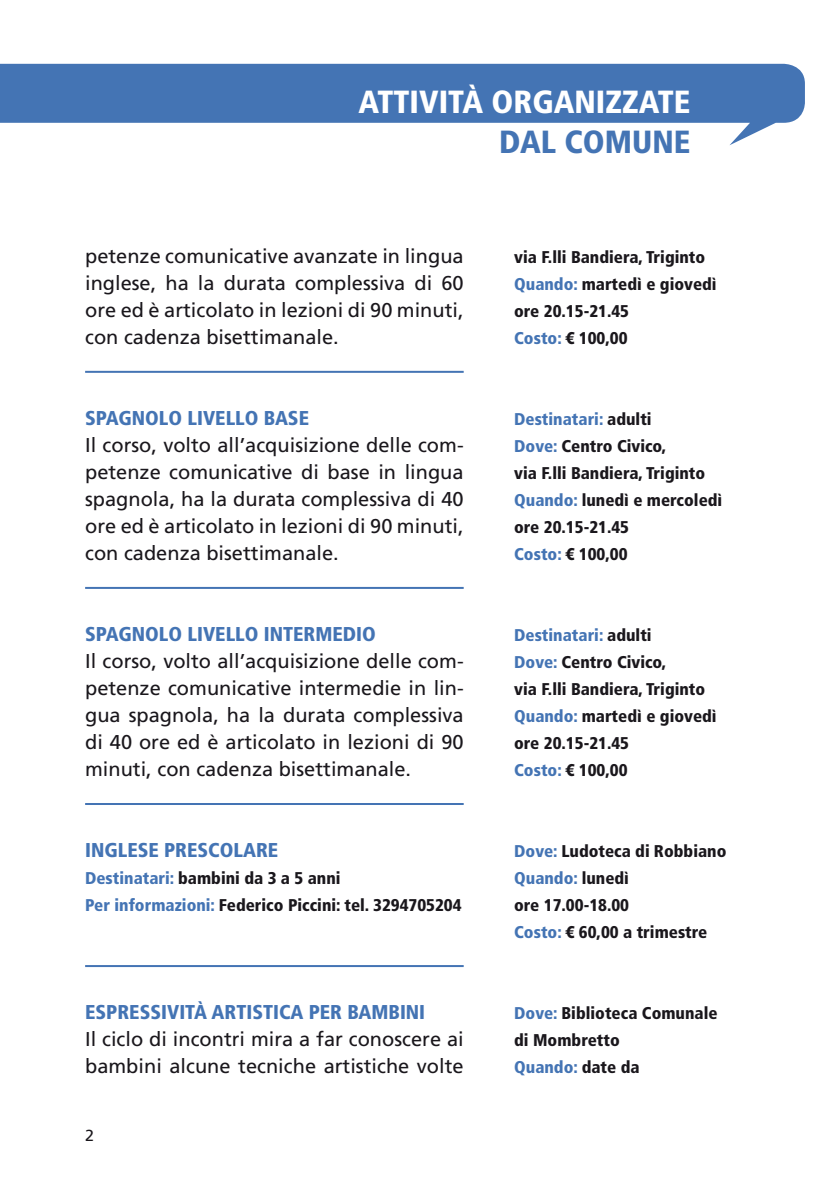
<style>
.page{position:relative;width:840px;height:1191px;background:#fff}
.page>*{position:absolute;margin:0;border:0;box-sizing:border-box;transform-origin:0 0}
.t1{font:900 condensed 32px "Frutiger LT Std";color:#fff}
.t2{font:900 condensed 32px "Frutiger LT Std";color:#4474b4}
.t3{font:20px/27px "Frutiger LT Std";color:#1a171c;text-align:justify}
.t4{font:900 condensed 20px "Frutiger LT Std";color:#4474b4}
.t5{font:900 condensed 17px/27px "Frutiger LT Std";color:#1a171c}
.t6{font:16px "Frutiger LT Std";color:#1a171c}
.s1{color:#4474b4}
</style>
<div class="page">
<svg style="left:0;top:64px;width:804px;height:81px;fill:#4474b4"></svg>
<hr style="left:85px;top:371px;width:378px;height:2px;background:#4474b4">
<hr style="left:85px;top:587px;width:378px;height:2px;background:#4474b4">
<hr style="left:85px;top:803px;width:378px;height:2px;background:#4474b4">
<hr style="left:85px;top:965px;width:378px;height:2px;background:#4474b4">
<h1 class="t1" style="left:358px;top:83px;width:333px">ATTIVITÀ ORGANIZZATE</h1>
<h1 class="t2" style="left:499px;top:123px;width:192px">DAL COMUNE</h1>
<p class="t3" style="left:85px;top:242px;width:380px">petenze comunicative avanzate in lingua inglese, ha la durata complessiva di 60 ore ed è articolato in lezioni di 90 minuti, con cadenza bisettimanale.</p>
<p class="t4" style="left:85px;top:406px;width:225px">SPAGNOLO LIVELLO BASE</p>
<p class="t3" style="left:85px;top:431px;width:380px">Il corso, volto all’acquisizione delle com&shy;petenze comunicative di base in lingua spagnola, ha la durata complessiva di 40 ore ed è articolato in lezioni di 90 minuti, con cadenza bisettimanale.</p>
<p class="t4" style="left:85px;top:622px;width:191px">SPAGNOLO LIVELLO intermedio</p>
<p class="t3" style="left:85px;top:647px;width:380px">Il corso, volto all’acquisizione delle com&shy;petenze comunicative intermedie in lin&shy;gua spagnola, ha la durata complessiva di 40 ore ed è articolato in lezioni di 90 minuti, con cadenza bisettimanale.</p>
<p class="t4" style="left:85px;top:838px;width:18px">Inglese</p>
<p class="t4" style="left:164px;top:838px;width:13px">prescolare</p>
<p class="t5" style="left:85px;top:864px;width:378px"><span class="s1">Destinatari:</span> bambini da 3 a 5 anni<br><span class="s1">Per informazioni:</span> Federico Piccini: tel. 3294705204</p>
<p class="t4" style="left:85px;top:1000px;width:22px">Espressivit</p>
<p class="t4" style="left:194px;top:1000px;width:29px">à artistica</p>
<p class="t4" style="left:308px;top:1000px;width:12px">per</p>
<p class="t4" style="left:347px;top:1000px;width:12px">bambini</p>
<p class="t3" style="left:85px;top:1025px;width:380px">Il ciclo di incontri mira a far conoscere ai bambini alcune tecniche artistiche volte</p>
<p class="t6" style="left:85px;top:1125px;width:10px">2</p>
<p class="t5" style="left:514px;top:243px;width:204px">via F.lli Bandiera, Triginto<br><span class="s1">Quando:</span> martedì e giovedì ore 20.15-21.45<br><span class="s1">Costo:</span> € 100,00</p>
<p class="t5" style="left:514px;top:405px;width:209px"><span class="s1">Destinatari:</span> adulti<br><span class="s1">Dove:</span> Centro Civico,<br>via F.lli Bandiera, Triginto<br><span class="s1">Quando:</span> lunedì e mercoledì ore 20.15-21.45<br><span class="s1">Costo:</span> € 100,00</p>
<p class="t5" style="left:514px;top:621px;width:204px"><span class="s1">Destinatari:</span> adulti<br><span class="s1">Dove:</span> Centro Civico,<br>via F.lli Bandiera, Triginto<br><span class="s1">Quando:</span> martedì e giovedì ore 20.15-21.45<br><span class="s1">Costo:</span> € 100,00</p>
<p class="t5" style="left:514px;top:837px;width:214px"><span class="s1">Dove:</span> Ludoteca di Robbiano<br><span class="s1">Quando:</span> lunedì<br>ore 17.00-18.00<br><span class="s1">Costo:</span> € 60,00 a trimestre</p>
<p class="t5" style="left:514px;top:999px;width:205px"><span class="s1">Dove:</span> Biblioteca Comunale di Mombretto<br><span class="s1">Quando:</span> date da</p>
</div>
